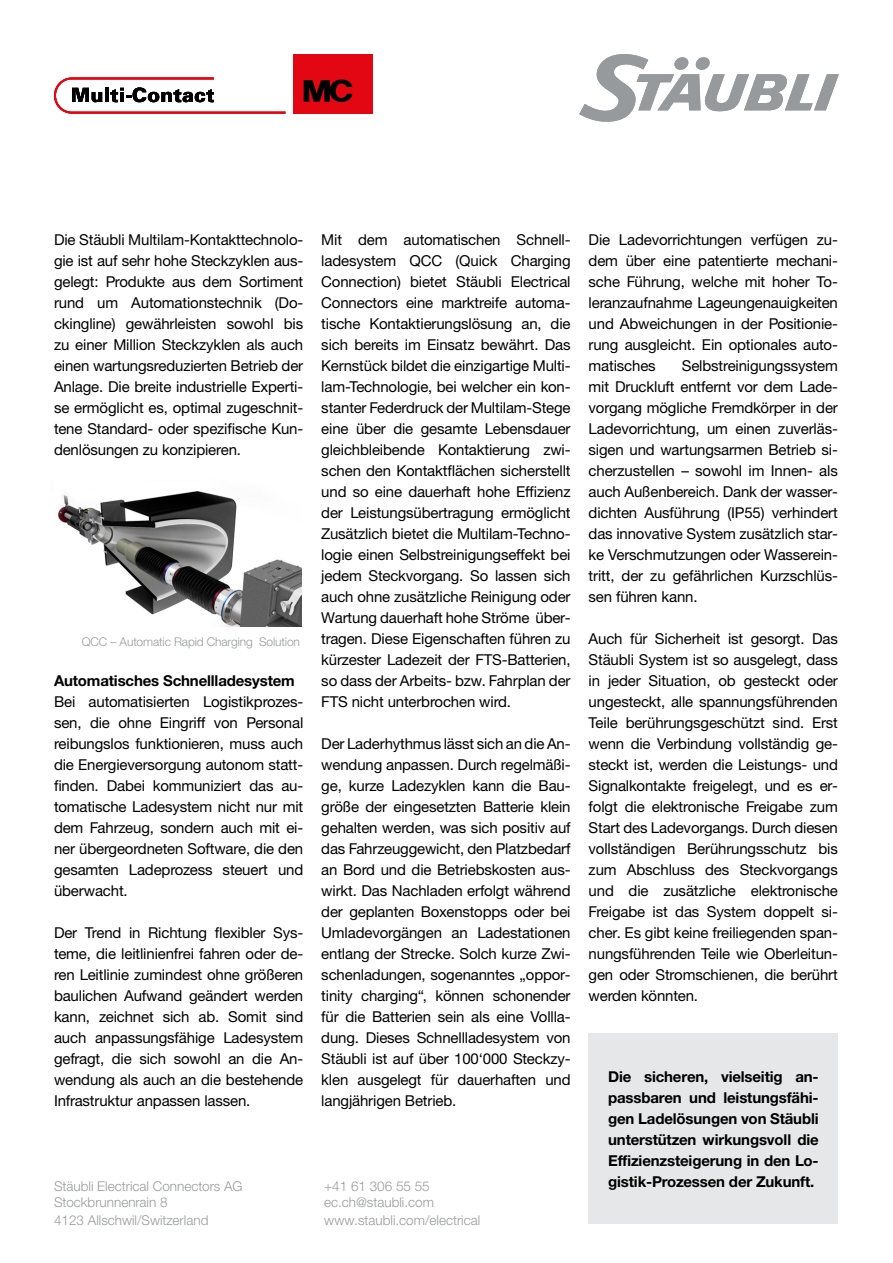
<style>
.page{position:relative;width:893px;height:1263px;background:#fff}
.page>*{position:absolute;margin:0;border:0;box-sizing:border-box;transform-origin:0 0}
.t1{font:15px/21px "Helvetica Neue LTW1 G";letter-spacing:-.01em;color:#000;text-align:justify}
.t2{font:700 15px/21px "Helvetica Neue LTW1 G";letter-spacing:-.01em;color:#000;text-align:justify}
.t3{font:300 13.5px "Helvetica Neue LTW1 G";color:#979a9c}
.t4{font:300 12px "Helvetica Neue LTW1 G";letter-spacing:-.01em;color:#979a9c}
</style>
<div class="page">
<div style="left:589px;top:1033px;width:249px;height:191px;background:#e6e7e8"></div>
<img style="left:57px;top:491px;width:244px;height:135px">
<svg style="left:579px;top:54px;width:260px;height:68px"></svg>
<div style="left:293px;top:54px;width:80px;height:60px;background:#e30613"></div>
<svg style="left:304px;top:79px;width:48px;height:23px"></svg>
<svg style="left:54px;top:77px;width:231px;height:37px"></svg>
<p class="t1" style="left:54px;top:229px;width:251px">Die Stäubli Multilam-Kontakttechnolo&shy;gie ist auf sehr hohe Steckzyklen aus&shy;gelegt: Produkte aus dem Sortiment rund um Automationstechnik (Do&shy;ckingline) gewährleisten sowohl bis zu einer Million Steckzyklen als auch einen wartungsreduzierten Betrieb der Anlage. Die breite industrielle Experti&shy;se ermöglicht es, optimal zugeschnit&shy;tene Standard- oder spezifische Kun&shy;denlösungen zu konzipieren.</p>
<p class="t4" style="left:82px;top:634px;width:220px">QCC – Automatic Rapid Charging Solution</p>
<p class="t2" style="left:54px;top:670px;width:242px">Automatisches Schnellladesystem</p>
<p class="t1" style="left:54px;top:691px;width:251px">Bei automatisierten Logistikprozes&shy;sen, die ohne Eingriff von Personal reibungslos funktionieren, muss auch die Energieversorgung autonom statt&shy;finden. Dabei kommuniziert das au&shy;tomatische Ladesystem nicht nur mit dem Fahrzeug, sondern auch mit ei&shy;ner übergeordneten Software, die den gesamten Ladeprozess steuert und überwacht.</p>
<p class="t1" style="left:54px;top:922px;width:251px">Der Trend in Richtung flexibler Sys&shy;teme, die leitlinienfrei fahren oder de&shy;ren Leitlinie zumindest ohne größeren baulichen Aufwand geändert werden kann, zeichnet sich ab. Somit sind auch anpassungsfähige Ladesystem gefragt, die sich sowohl an die An&shy;wendung als auch an die bestehende Infrastruktur anpassen lassen.</p>
<p class="t1" style="left:321px;top:229px;width:251px">Mit dem automatischen Schnell&shy;ladesystem QCC (Quick Charging Connection) bietet Stäubli Electrical Connectors eine marktreife automa&shy;tische Kontaktierungslösung an, die sich bereits im Einsatz bewährt. Das Kernstück bildet die einzigartige Multi&shy;lam-Technologie, bei welcher ein kon&shy;stanter Federdruck der Multilam-Stege eine über die gesamte Lebensdauer gleichbleibende Kontaktierung zwi&shy;schen den Kontaktflächen sicherstellt und so eine dauerhaft hohe Effizienz der Leistungsübertragung ermöglicht Zusätzlich bietet die Multilam-Techno&shy;logie einen Selbstreinigungseffekt bei jedem Steckvorgang. So lassen sich auch ohne zusätzliche Reinigung oder Wartung dauerhaft hohe Ströme über&shy;tragen. Diese Eigenschaften führen zu kürzester Ladezeit der FTS-Batterien, so dass der Arbeits- bzw. Fahrplan der FTS nicht unterbrochen wird.</p>
<p class="t1" style="left:321px;top:733px;width:251px">Der Laderhythmus lässt sich an die An&shy;wendung anpassen. Durch regelmäßi&shy;ge, kurze Ladezyklen kann die Bau&shy;größe der eingesetzten Batterie klein gehalten werden, was sich positiv auf das Fahrzeuggewicht, den Platzbedarf an Bord und die Betriebskosten aus&shy;wirkt. Das Nachladen erfolgt während der geplanten Boxenstopps oder bei Umladevorgängen an Ladestationen entlang der Strecke. Solch kurze Zwi&shy;schenladungen, sogenanntes „oppor&shy;tinity charging“, können schonender für die Batterien sein als eine Vollla&shy;dung. Dieses Schnellladesystem von Stäubli ist auf über 100‘000 Steckzy&shy;klen ausgelegt für dauerhaften und langjährigen Betrieb.</p>
<p class="t3" style="left:54px;top:1178px;width:190px">Stäubli Electrical Connectors AG</p>
<p class="t3" style="left:324px;top:1178px;width:107px">+41 61 306 55 55</p>
<p class="t3" style="left:54px;top:1194px;width:115px">Stockbrunnenrain 8</p>
<p class="t3" style="left:324px;top:1194px;width:111px">ec.ch@staubli.com</p>
<p class="t3" style="left:54px;top:1212px;width:156px">4123 Allschwil/Switzerland</p>
<p class="t3" style="left:324px;top:1212px;width:158px">www.staubli.com/electrical</p>
<p class="t1" style="left:589px;top:229px;width:251px">Die Ladevorrichtungen verfügen zu&shy;dem über eine patentierte mechani&shy;sche Führung, welche mit hoher To&shy;leranzaufnahme Lageungenauigkeiten und Abweichungen in der Positionie&shy;rung ausgleicht. Ein optionales auto&shy;matisches</p>
<p class="t1" style="left:589px;top:355px;width:251px;text-indent:93px">Selbstreinigungssystem mit Druckluft entfernt vor dem Lade&shy;vorgang mögliche Fremdkörper in der Ladevorrichtung, um einen zuverläs&shy;sigen und wartungsarmen Betrieb si&shy;cherzustellen – sowohl im Innen- als auch Außenbereich. Dank der wasser&shy;dichten Ausführung (IP55) verhindert das innovative System zusätzlich star&shy;ke Verschmutzungen oder Wasserein&shy;tritt, der zu gefährlichen Kurzschlüs&shy;sen führen kann.</p>
<p class="t1" style="left:589px;top:628px;width:251px">Auch für Sicherheit ist gesorgt. Das Stäubli System ist so ausgelegt, dass in jeder Situation, ob gesteckt oder ungesteckt, alle spannungsführenden Teile berührungsgeschützt sind. Erst wenn die Verbindung vollständig ge&shy;steckt ist, werden die Leistungs- und Signalkontakte freigelegt, und es er&shy;folgt die elektronische Freigabe zum Start des Ladevorgangs. Durch diesen vollständigen Berührungsschutz bis zum Abschluss des Steckvorgangs und die zusätzliche elektronische Freigabe ist das System doppelt si&shy;cher. Es gibt keine freiliegenden span&shy;nungsführenden Teile wie Oberleitun&shy;gen oder Stromschienen, die berührt werden könnten.</p>
<p class="t2" style="left:608px;top:1066px;width:212px">Die sicheren, vielseitig an&shy;passbaren und leistungsfähi&shy;gen Ladelösungen von Stäubli unterstützen wirkungsvoll die Effizienzsteigerung in den Lo&shy;gistik-Prozessen der Zukunft.</p>
</div>
